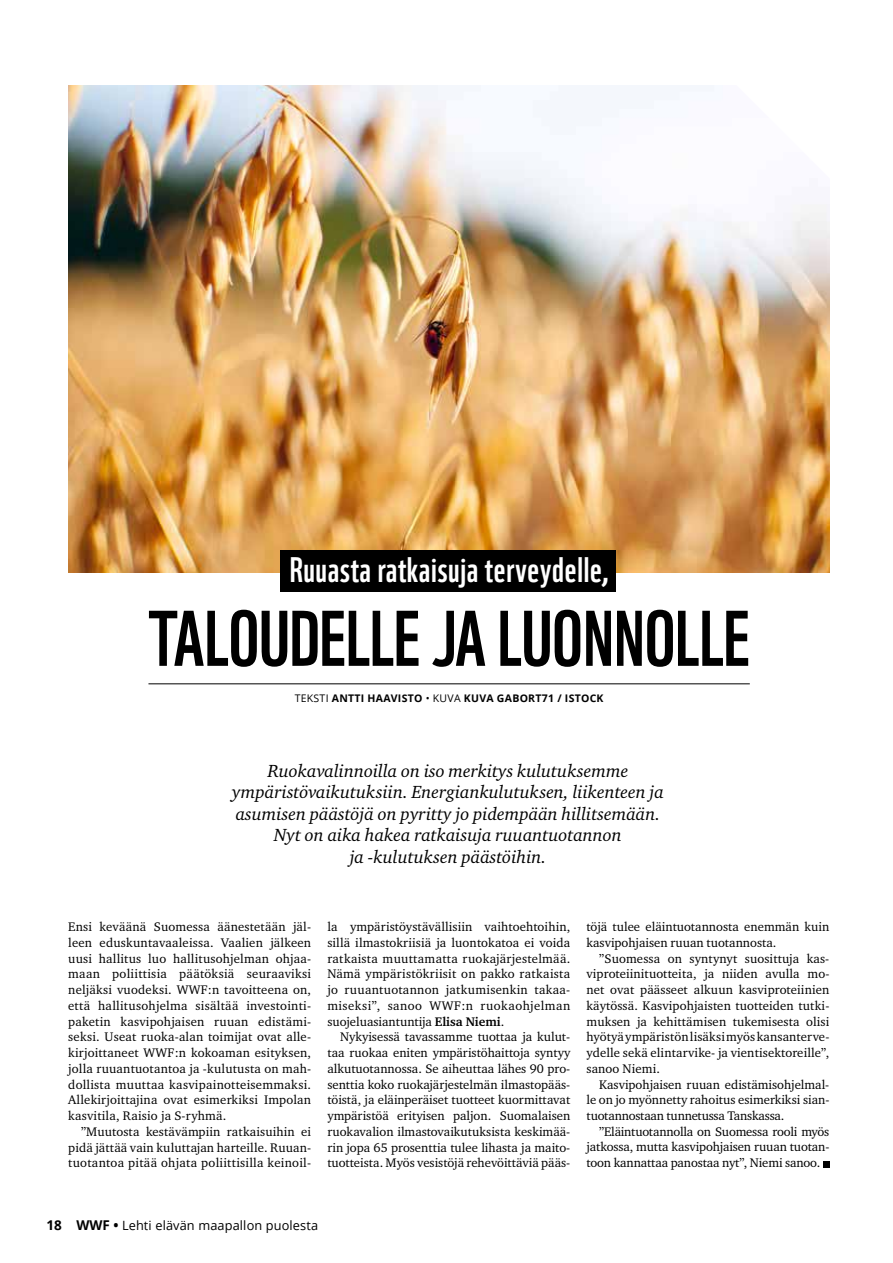
<style>
.page{position:relative;width:893px;height:1263px;background:#fff}
.page>*{position:absolute;margin:0;border:0;box-sizing:border-box;transform-origin:0 0}
.t1{font:76.5px "WWF";color:#000}
.t2{font:34.5px "WWF";letter-spacing:.02em;color:#fff}
.t3{font:italic 18px/21.6px "Charter ITC Pro";color:#000;text-align:center}
.t4{font:12.75px/15.8px "Charter ITC Pro";color:#000;text-align:justify}
.t5{font:12.75px "Open Sans";letter-spacing:.01em;color:#000}
.t6{font:700 10.5px "Open Sans";letter-spacing:.025em;color:#000}
.s1{font-weight:400}
.s2{font-weight:700}
.s3{font-weight:700;font-size:13.5px}
</style>
<div class="page">
<img style="left:68px;top:85px;width:761px;height:488px">
<svg style="left:734px;top:85px;width:95px;height:95px"></svg>
<div style="left:280px;top:550px;width:336px;height:42px;background:#000"></div>
<hr style="left:148px;top:683px;width:602px;height:1px;background:#000">
<svg style="left:823px;top:1161px;width:6px;height:6px"></svg>
<h2 class="t2" style="left:290px;top:542px;width:320px">Ruuasta ratkaisuja terveydelle,</h2>
<h1 class="t1" style="left:148px;top:578px;width:603px">TALOUDELLE JA LUONNOLLE</h1>
<p class="t6" style="left:295px;top:691px;width:310px"><span class="s1">TEKSTI</span> ANTTI HAAVISTO <span class="s1">• KUVA</span> KUVA GABORT71 / ISTOCK</p>
<p class="t3" style="left:232px;top:759px;width:433px">Ruokavalinnoilla on iso merkitys kulutuksemme ympäristövaikutuksiin. Energiankulutuksen, liikenteen ja asumisen päästöjä on pyritty jo pidempään hillitsemään.<br>Nyt on aika hakea ratkaisuja ruuantuotannon<br>ja -kulutuksen päästöihin.</p>
<p class="t4" style="left:68px;top:919px;width:244px">Ensi keväänä Suomessa äänestetään jäl&shy;leen eduskuntavaaleissa. Vaalien jälkeen uusi hallitus luo hallitusohjelman ohjaa&shy;maan poliittisia päätöksiä seuraaviksi neljäksi vuodeksi. WWF:n tavoitteena on, että hallitusohjelma sisältää investointi&shy;paketin kasvipohjaisen ruuan edistämi&shy;seksi. Useat ruoka-alan toimijat ovat alle&shy;kirjoittaneet WWF:n kokoaman esityksen, jolla ruuantuotantoa ja -kulutusta on mah&shy;dollista muuttaa kasvipainotteisemmaksi.<br>Allekirjoittajina ovat esimerkiksi Impolan kasvitila, Raisio ja S-ryhmä.</p>
<p class="t4" style="left:68px;top:1123px;width:244px;text-indent:13px">”Muutosta kestävämpiin ratkaisuihin ei pidä jättää vain kuluttajan harteille. Ruuan&shy;tuotantoa pitää ohjata poliittisilla keinoil-</p>
<p class="t4" style="left:327px;top:919px;width:244px">la ympäristöystävällisiin vaihtoehtoihin, sillä ilmastokriisiä ja luontokatoa ei voida ratkaista muuttamatta ruokajärjestelmää.<br>Nämä ympäristökriisit on pakko ratkaista jo ruuantuotannon jatkumisenkin takaa&shy;miseksi”, sanoo WWF:n ruokaohjelman suojeluasiantuntija <span class="s2">Elisa Niemi</span>.</p>
<p class="t4" style="left:327px;top:1029px;width:244px;text-indent:13px">Nykyisessä tavassamme tuottaa ja kulut&shy;taa ruokaa eniten ympäristöhaittoja syntyy alkutuotannossa. Se aiheuttaa lähes 90 pro&shy;senttia koko ruokajärjestelmän ilmastopääs&shy;töistä, ja eläinperäiset tuotteet kuormittavat ympäristöä erityisen paljon. Suomalaisen ruokavalion ilmastovaikutuksista keskimää&shy;rin jopa 65 prosenttia tulee lihasta ja maito&shy;tuotteista. Myös vesistöjä rehevöittäviä pääs-</p>
<p class="t4" style="left:586px;top:918px;width:244px">töjä tulee eläintuotannosta enemmän kuin kasvipohjaisen ruuan tuotannosta.</p>
<p class="t4" style="left:586px;top:950px;width:244px;text-indent:13px">”Suomessa on syntynyt suosittuja kas&shy;viproteiinituotteita, ja niiden avulla mo&shy;net ovat päässeet alkuun kasviproteiinien käytössä. Kasvipohjaisten tuotteiden tutki&shy;muksen ja kehittämisen tukemisesta olisi hyötyä ympäristön lisäksi myös kansanterve&shy;ydelle sekä elintarvike- ja vientisektoreille”, sanoo Niemi.</p>
<p class="t4" style="left:586px;top:1076px;width:244px;text-indent:13px">Kasvipohjaisen ruuan edistämisohjelmal&shy;le on jo myönnetty rahoitus esimerkiksi sian&shy;tuotannostaan tunnetussa Tanskassa.</p>
<p class="t4" style="left:586px;top:1123px;width:244px;text-indent:13px">”Eläintuotannolla on Suomessa rooli myös jatkossa, mutta kasvipohjaisen ruuan tuotan&shy;toon kannattaa panostaa nyt”, Niemi sanoo.</p>
<p class="t5" style="left:47px;top:1217px;width:273px"><span class="s3">18 WWF •</span> Lehti elävän maapallon puolesta</p>
</div>
